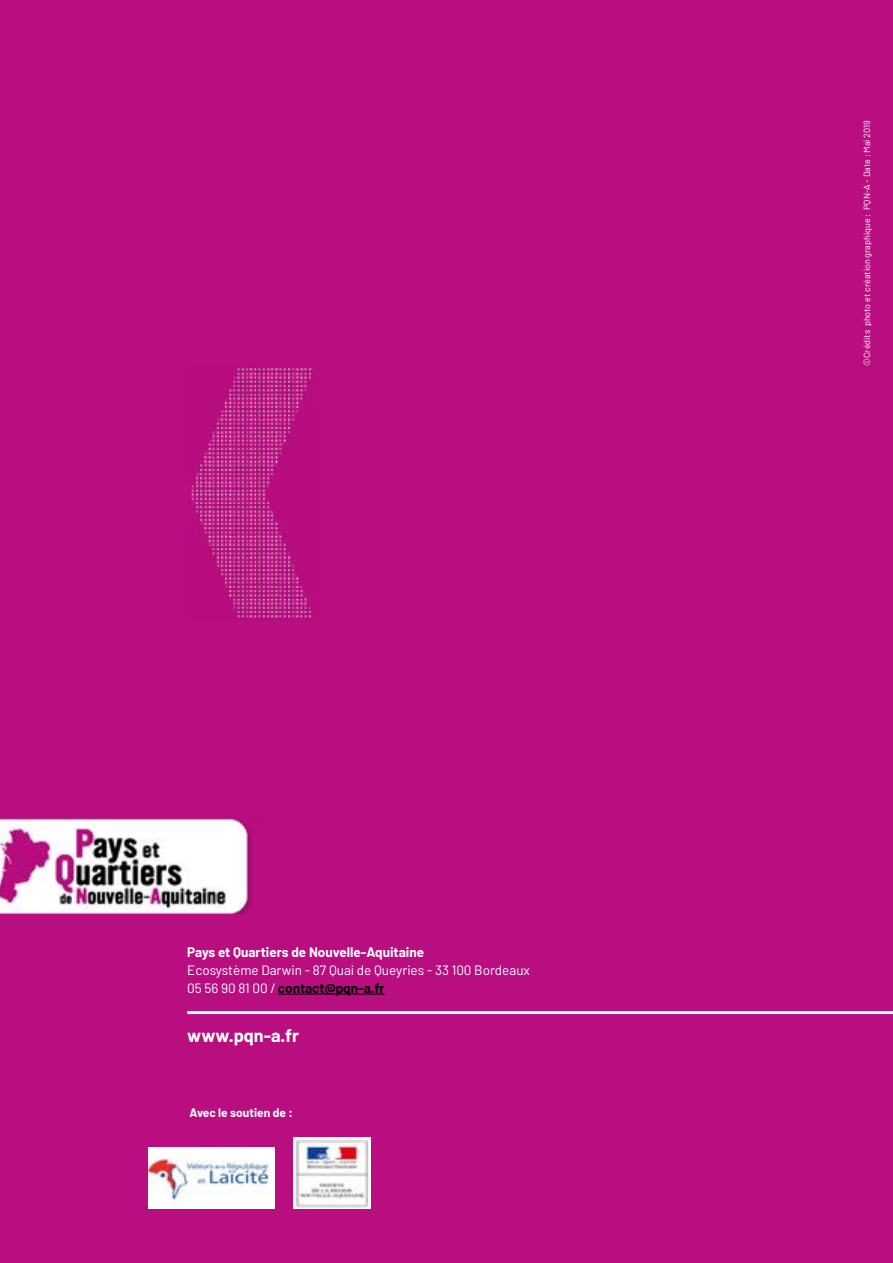
<style>
.page{position:relative;width:893px;height:1263px;background:#b80e80}
.page>*{position:absolute;margin:0;border:0;box-sizing:border-box;transform-origin:0 0}
.t1{font:700 18px "Barlow";color:#fff}
.t2{font:13.5px/18px "Barlow";color:#fff}
.t3{font:700 13.5px "Barlow";color:#fff}
.t4{font:700 12px "Barlow";color:#fff}
.t5{font:9px "Barlow";color:#fff}
.s1{font-weight:700;color:#000}
</style>
<div class="page">
<img style="left:293px;top:1138px;width:78px;height:71px">
<img style="left:0;top:818px;width:251px;height:95px">
<img style="left:191px;top:367px;width:123px;height:252px">
<hr style="left:278px;top:994px;width:107px;height:1px;background:#000">
<hr style="left:187px;top:1011px;width:706px;height:3px;background:#fff">
<img style="left:149px;top:1148px;width:125px;height:61px">
<p class="t3" style="left:187px;top:944px;width:238px">Pays et Quartiers de Nouvelle-Aquitaine</p>
<p class="t2" style="left:187px;top:961px;width:344px">Ecosystème Darwin - 87 Quai de Queyries - 33 100 Bordeaux<br>05 56 90 81 00 / <span class="s1">contact@pqn-a.fr</span></p>
<h1 class="t1" style="left:187px;top:1024px;width:113px">www.pqn-a.fr</h1>
<p class="t4" style="left:190px;top:1105px;width:105px">Avec le soutien de :</p>
<p class="t5" style="left:861px;top:366px;width:247px;rotate:-90deg">©Crédits photo et création graphique : PQN-A - Date : Mai 2019</p>
</div>
